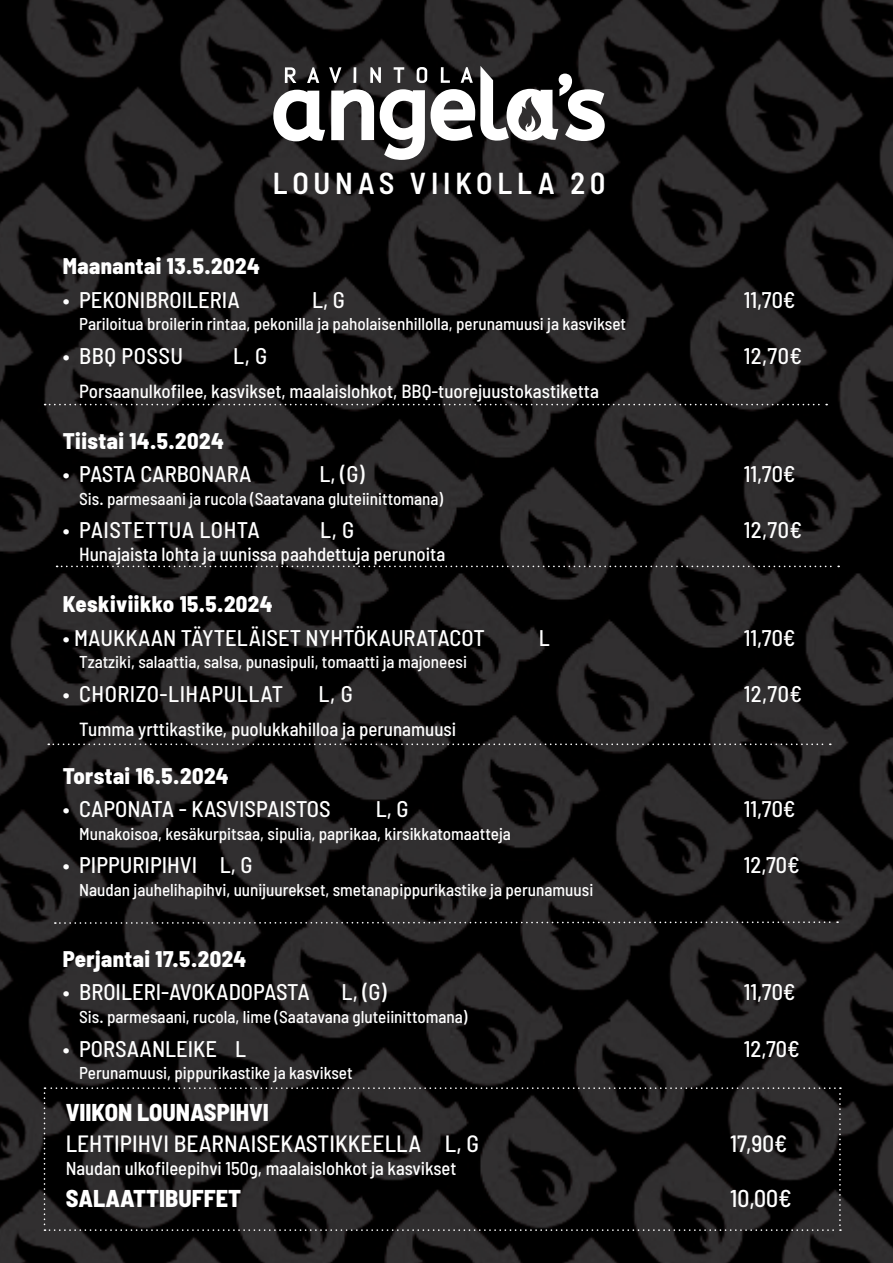
<style>
.page{position:relative;width:893px;height:1263px;background:#fff}
.page>*{position:absolute;margin:0;border:0;box-sizing:border-box;transform-origin:0 0}
.t1{font:600 semi-condensed 30.15px "Barlow";letter-spacing:.16em;color:#fff}
.t2{font:800 semi-condensed 24.3px "Barlow";color:#fff}
.t3{font:500 semi-condensed 24.3px "Barlow";color:#fff}
.t4{font:500 semi-condensed 23.55px "Barlow";color:#fff}
.t5{font:500 semi-condensed 22.65px "Barlow";color:#fff}
.t6{font:800 semi-condensed 22.65px "Barlow";letter-spacing:.02em;color:#fff}
.t7{font:500 semi-condensed 22.65px "Barlow";letter-spacing:.02em;color:#fff}
.t8{font:500 semi-condensed 18.9px "Barlow";color:#fff}
.t9{font:500 semi-condensed 18.6px "Barlow";color:#fff}
.t10{font:500 semi-condensed 17.1px "Barlow";color:#fff}
</style>
<div class="page">
<img style="left:0;top:0;width:893px;height:1263px">
<svg style="left:273px;top:66px;width:332px;height:94px"></svg>
<svg style="left:44px;top:1087px;width:797px;height:144px;background:#171616"></svg>
<svg style="left:45px;top:404px;width:782px;height:1px"></svg>
<svg style="left:57px;top:566px;width:782px;height:1px"></svg>
<svg style="left:48px;top:743px;width:783px;height:2px;background:#444344"></svg>
<svg style="left:55px;top:920px;width:783px;height:5px;background:#292828"></svg>
<p class="t1" style="left:273px;top:164px;width:334px">LOUNAS VIIKOLLA 20</p>
<p class="t6" style="left:63px;top:252px;width:199px">Maanantai 13.5.2024</p>
<p class="t5" style="left:63px;top:286px;width:179px">• PEKONIBROILERIA</p>
<p class="t5" style="left:312px;top:286px;width:34px">L, G</p>
<p class="t5" style="left:744px;top:286px;width:53px">11,70€</p>
<p class="t10" style="left:79px;top:314px;width:548px">Pariloitua broilerin rintaa, pekonilla ja paholaisenhillolla, perunamuusi ja kasvikset</p>
<p class="t7" style="left:63px;top:342px;width:122px">• BBQ POSSU</p>
<p class="t5" style="left:233px;top:342px;width:36px">L, G</p>
<p class="t5" style="left:744px;top:342px;width:60px">12,70€</p>
<p class="t8" style="left:79px;top:379px;width:521px">Porsaanulkofilee, kasvikset, maalaislohkot, BBQ-tuorejuustokastiketta</p>
<p class="t6" style="left:63px;top:427px;width:163px">Tiistai 14.5.2024</p>
<p class="t5" style="left:63px;top:460px;width:191px">• PASTA CARBONARA</p>
<p class="t5" style="left:319px;top:460px;width:47px">L, (G)</p>
<p class="t5" style="left:744px;top:460px;width:53px">11,70€</p>
<p class="t10" style="left:79px;top:488px;width:366px">Sis. parmesaani ja rucola (Saatavana gluteiinittomana)</p>
<p class="t7" style="left:63px;top:516px;width:199px">• PAISTETTUA LOHTA</p>
<p class="t5" style="left:320px;top:516px;width:36px">L, G</p>
<p class="t5" style="left:744px;top:516px;width:60px">12,70€</p>
<p class="t8" style="left:79px;top:542px;width:368px">Hunajaista lohta ja uunissa paahdettuja perunoita</p>
<p class="t6" style="left:63px;top:590px;width:212px">Keskiviikko 15.5.2024</p>
<p class="t5" style="left:63px;top:624px;width:424px">• MAUKKAAN TÄYTELÄISET NYHTÖKAURATACOT</p>
<p class="t5" style="left:539px;top:624px;width:13px">L</p>
<p class="t5" style="left:744px;top:624px;width:53px">11,70€</p>
<p class="t10" style="left:79px;top:652px;width:389px">Tzatziki, salaattia, salsa, punasipuli, tomaatti ja majoneesi</p>
<p class="t7" style="left:63px;top:680px;width:222px">• CHORIZO-LIHAPULLAT</p>
<p class="t5" style="left:319px;top:680px;width:36px">L,G</p>
<p class="t5" style="left:744px;top:680px;width:60px">12,70€</p>
<p class="t8" style="left:79px;top:717px;width:379px">Tumma yrttikastike, puolukkahilloa ja perunamuusi</p>
<p class="t6" style="left:63px;top:761px;width:168px">Torstai 16.5.2024</p>
<p class="t5" style="left:63px;top:795px;width:269px">• CAPONATA - KASVISPAISTOS</p>
<p class="t5" style="left:376px;top:795px;width:34px">L,G</p>
<p class="t5" style="left:744px;top:795px;width:53px">11,70€</p>
<p class="t10" style="left:79px;top:823px;width:433px">Munakoisoa, kesäkurpitsaa, sipulia, paprikaa, kirsikkatomaatteja</p>
<p class="t5" style="left:63px;top:851px;width:191px">• PIPPURIPIHVI L, G</p>
<p class="t5" style="left:744px;top:851px;width:58px">12,70€</p>
<p class="t10" style="left:79px;top:879px;width:516px">Naudan jauhelihapihvi, uunijuurekset, smetanapippurikastike ja perunamuusi</p>
<p class="t6" style="left:63px;top:944px;width:185px">Perjantai 17.5.2024</p>
<p class="t5" style="left:63px;top:978px;width:249px">• BROILERI-AVOKADOPASTA</p>
<p class="t5" style="left:342px;top:978px;width:47px">L, (G)</p>
<p class="t5" style="left:744px;top:978px;width:53px">11,70€</p>
<p class="t10" style="left:79px;top:1006px;width:390px">Sis. parmesaani, rucola, lime (Saatavana gluteiinittomana)</p>
<p class="t5" style="left:63px;top:1034px;width:185px">• PORSAANLEIKE L</p>
<p class="t5" style="left:744px;top:1034px;width:58px">12,70€</p>
<p class="t10" style="left:79px;top:1062px;width:275px">Perunamuusi, pippurikastike ja kasvikset</p>
<p class="t2" style="left:66px;top:1097px;width:205px">VIIKON LOUNASPIHVI</p>
<p class="t4" style="left:66px;top:1129px;width:415px">LEHTIPIHVI BEARNAISEKASTIKKEELLA L, G</p>
<p class="t4" style="left:730px;top:1129px;width:59px">17,90€</p>
<p class="t9" style="left:66px;top:1157px;width:392px">Naudan ulkofileepihvi 150g, maalaislohkot ja kasvikset</p>
<p class="t2" style="left:66px;top:1183px;width:177px">SALAATTIBUFFET</p>
<p class="t3" style="left:730px;top:1183px;width:63px">10,00€</p>
</div>
